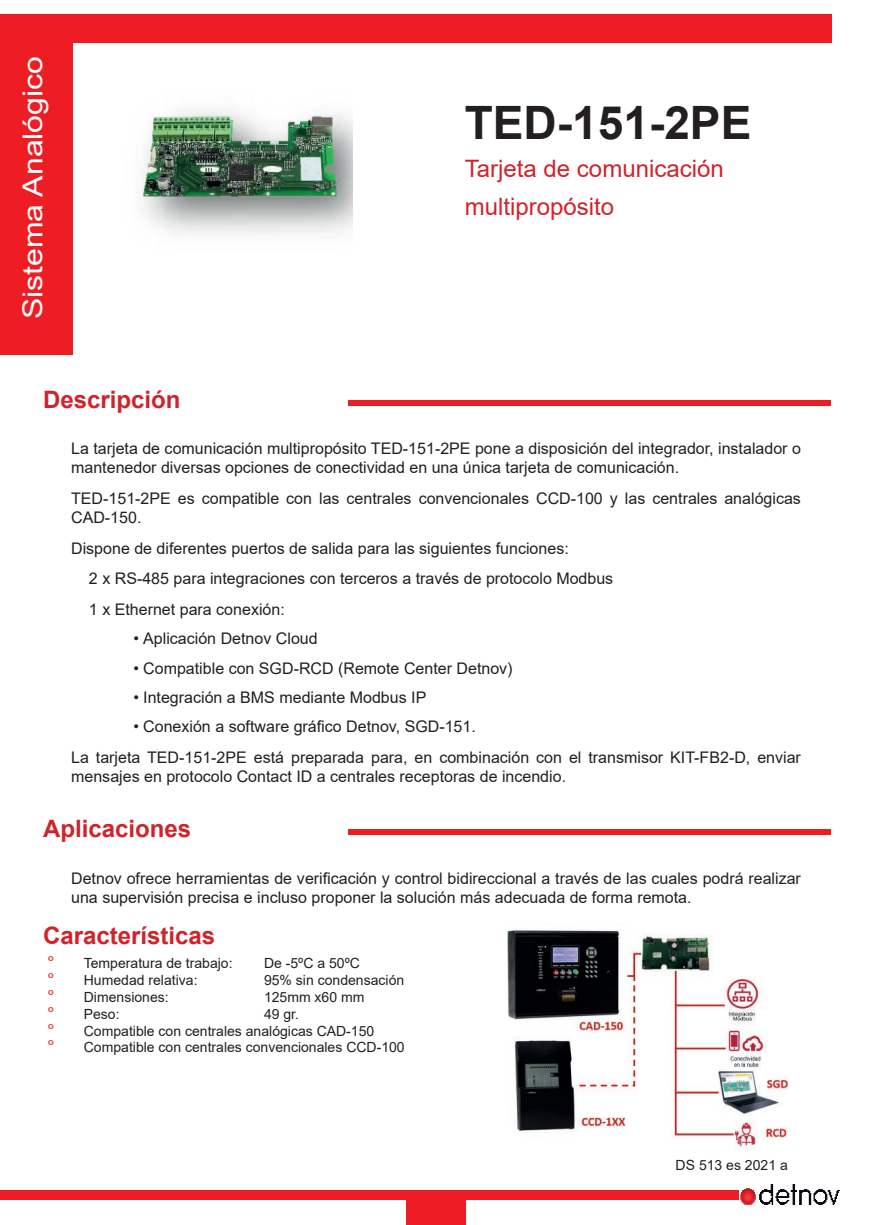
<style>
.page{position:relative;width:874px;height:1225px;background:#fff}
.page>*{position:absolute;margin:0;border:0;box-sizing:border-box;transform-origin:0 0}
.t1{font:700 46px "Arial";color:#231f20}
.t2{font:27.6px "Arial";color:#fff;scale:1.16 1}
.t3{font:700 24px "Arial";color:#d1232a}
.t4{font:24px/38px "Arial";color:#d1232a}
.t5{font:18px "Minion Pro";color:#ee1d23}
.t6{font:16px/19.2px "Arial";color:#231f20}
.t7{font:14px "Arial";color:#231f20}
</style>
<div class="page">
<div style="left:0;top:15px;width:831px;height:28px;background:#ee1d23"></div>
<div style="left:0;top:15px;width:73px;height:339px;background:#ee1d23"></div>
<div style="left:0;top:1189px;width:738px;height:10px;background:#ee1d23"></div>
<div style="left:406px;top:1199px;width:59px;height:26px;background:#ee1d23"></div>
<img style="left:740px;top:1184px;width:99px;height:20px">
<img style="left:141px;top:113px;width:199px;height:94px">
<div style="left:348px;top:400px;width:482px;height:6px;background:#ee1d23"></div>
<div style="left:348px;top:829px;width:482px;height:6px;background:#ee1d23"></div>
<img style="left:507px;top:929px;width:282px;height:221px">
<h2 class="t2" style="left:14px;top:319px;width:228px;rotate:-90deg">Sistema Analógico</h2>
<h3 class="t3" style="left:43px;top:382px;width:139px">Descripción</h3>
<h1 class="t1" style="left:464px;top:90px;width:288px">TED-151-2PE</h1>
<h3 class="t4" style="left:464px;top:149px;width:260px">Tarjeta de comunicación multipropósito</h3>
<p class="t6" style="left:71px;top:439px;width:731px">La tarjeta de comunicación multipropósito TED-151-2PE pone a disposición del integrador, instalador o mantenedor diversas opciones de conectividad en una única tarjeta de comunicación.</p>
<p class="t6" style="left:71px;top:489px;width:731px">TED-151-2PE es compatible con las centrales convencionales CCD-100 y las centrales analógicas<br>CAD-150.</p>
<p class="t6" style="left:89px;top:533px;width:525px;line-height:30.6px;text-indent:-18px">Dispone de diferentes puertos de salida para las siguientes funciones:<br>2 x RS-485 para integraciones con terceros a través de protocolo Modbus<br>1 x Ethernet para conexión:</p>
<p class="t6" style="left:133px;top:629px;width:185px">• Aplicación Detnov Cloud</p>
<p class="t6" style="left:133px;top:658px;width:380px">• Compatible con SGD-RCD (Remote Center Detnov)</p>
<p class="t6" style="left:133px;top:687px;width:294px">• Integración a BMS mediante Modbus IP</p>
<p class="t6" style="left:71px;top:711px;width:731px;line-height:30.6px;text-indent:62px">• Conexión a software gráfico Detnov, SGD-151.<br>La tarjeta TED-151-2PE está preparada para, en combinación con el transmisor KIT-FB2-D, enviar</p>
<p class="t6" style="left:71px;top:766px;width:496px">mensajes en protocolo Contact ID a centrales receptoras de incendio.</p>
<h3 class="t3" style="left:43px;top:812px;width:150px">Aplicaciones</h3>
<p class="t6" style="left:71px;top:868px;width:731px">Detnov ofrece herramientas de verificación y control bidireccional a través de las cuales podrá realizar una supervisión precisa e incluso proponer la solución más adecuada de forma remota.</p>
<h3 class="t3" style="left:43px;top:919px;width:174px">Características</h3>
<p class="t5" style="left:48px;top:950px;width:8px">°</p>
<p class="t7" style="left:84px;top:953px;width:150px">Temperatura de trabajo:</p>
<p class="t7" style="left:264px;top:953px;width:97px">De -5ºC a 50ºC</p>
<p class="t5" style="left:48px;top:967px;width:8px">°</p>
<p class="t7" style="left:84px;top:970px;width:115px">Humedad relativa:</p>
<p class="t7" style="left:264px;top:970px;width:142px">95% sin condensación</p>
<p class="t5" style="left:48px;top:984px;width:8px">°</p>
<p class="t7" style="left:84px;top:987px;width:86px">Dimensiones:</p>
<p class="t7" style="left:264px;top:987px;width:102px">125mm x60 mm</p>
<p class="t5" style="left:48px;top:1001px;width:8px">°</p>
<p class="t7" style="left:84px;top:1004px;width:37px">Peso:</p>
<p class="t7" style="left:264px;top:1004px;width:37px">49 gr.</p>
<p class="t5" style="left:48px;top:1017px;width:8px">°</p>
<p class="t7" style="left:84px;top:1021px;width:292px">Compatible con centrales analógicas CAD-150</p>
<p class="t5" style="left:48px;top:1034px;width:8px">°</p>
<p class="t7" style="left:84px;top:1037px;width:322px">Compatible con centrales convencionales CCD-100</p>
<p class="t7" style="left:675px;top:1155px;width:114px">DS 513 es 2021 a</p>
</div>
